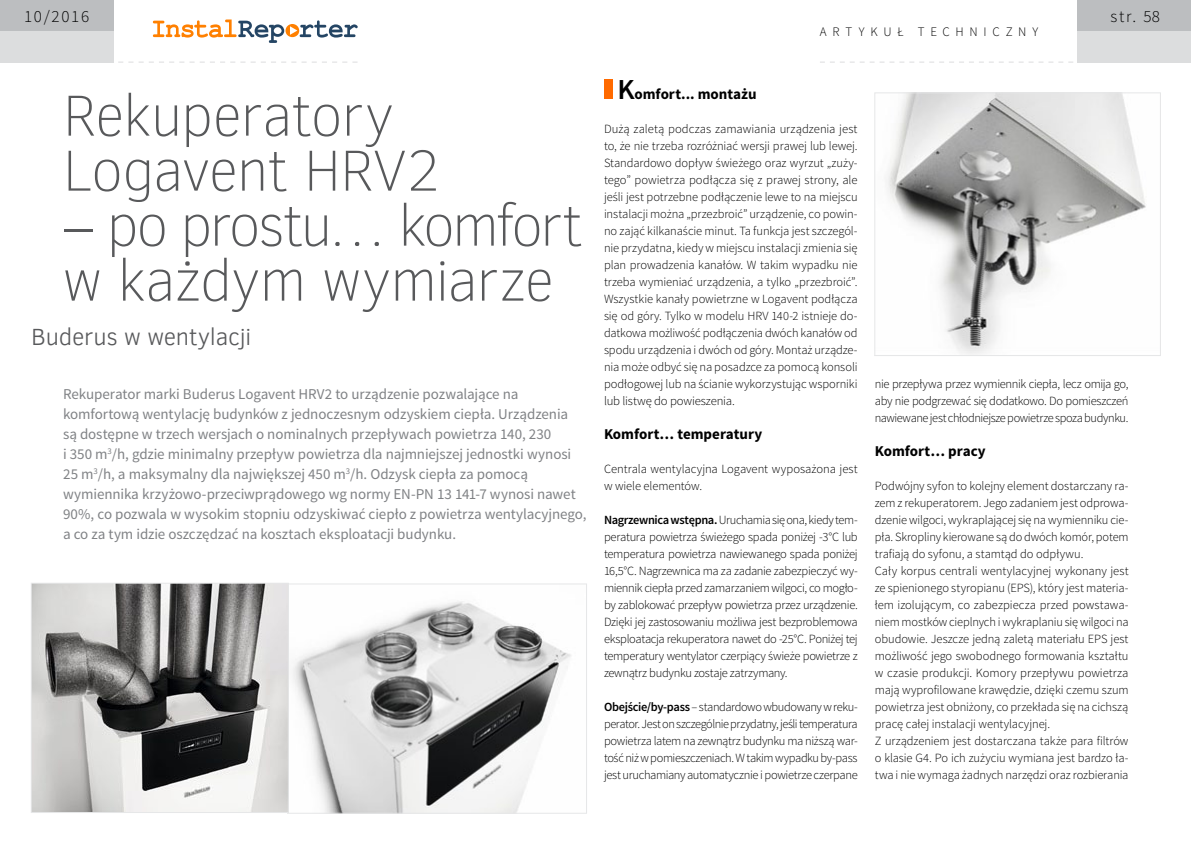
<style>
.page{position:relative;width:1191px;height:842px;background:#fff}
.page>*{position:absolute;margin:0;border:0;box-sizing:border-box;transform-origin:0 0}
.t1{font:100 59px/55px "Clear Sans";letter-spacing:-.025em;color:#58595b}
.t2{font:300 24px "Clear Sans";letter-spacing:-.01em;color:#58595b}
.t3{font:300 17px "Source Sans Pro";letter-spacing:.1em;color:#000}
.t4{font:15px/20px "Source Sans Pro";letter-spacing:-.005em;color:#808285}
.t5{font:700 15px "Source Sans Pro";color:#000}
.t6{font:300 13px "Source Sans Pro";letter-spacing:.44em;color:#000}
.t7{font:300 12.5px/17px "Source Sans Pro";letter-spacing:-.01em;color:#000;text-align:justify}
.s1{font-weight:600;font-size:29px}
.s2{font-weight:600}
</style>
<div class="page">
<div style="left:1077px;top:0;width:114px;height:31px;background:#bcbec0"></div>
<div style="left:1077px;top:31px;width:114px;height:31px;background:#dcddde"></div>
<svg style="left:153px;top:20px;width:204px;height:23px"></svg>
<div style="left:0;top:0;width:113px;height:31px;background:#bcbec0"></div>
<div style="left:0;top:31px;width:113px;height:31px;background:#dcddde"></div>
<svg style="left:108px;top:62px;width:249px;height:1px"></svg>
<svg style="left:820px;top:62px;width:263px;height:1px"></svg>
<div style="left:604px;top:79px;width:8px;height:20px;background:#ff6a00"></div>
<img style="left:33px;top:583px;width:553px;height:228px">
<div style="left:287px;top:584px;width:299px;height:229px;border:1px solid #e6e7e8"></div>
<div style="left:31px;top:583px;width:257px;height:230px;border:1px solid #e6e7e8"></div>
<img style="left:886px;top:95px;width:260px;height:259px">
<div style="left:874px;top:93px;width:286px;height:263px;border:1px solid #e6e7e8"></div>
<h3 class="t3" style="left:24px;top:6px;width:67px">10/2016</h3>
<h3 class="t3" style="left:1110px;top:6px;width:51px">str. 58</h3>
<p class="t6" style="left:820px;top:24px;width:220px">artykuł techniczny</p>
<h1 class="t1" style="left:62px;top:88px;width:379px">Rekuperatory<br>Logavent HRV2</h1>
<h1 class="t1" style="left:62px;top:198px;width:522px">– po prostu… komfort w każdym wymiarze</h1>
<h2 class="t2" style="left:31px;top:321px;width:221px">Buderus w wentylacji</h2>
<p class="t4" style="left:63px;top:385px;width:525px">Rekuperator marki Buderus Logavent HRV2 to urządzenie pozwalające na komfortową wentylację budynków z jednoczesnym odzyskiem ciepła. Urządzenia<br>są dostępne w trzech wersjach o nominalnych przepływach powietrza 140, 230<br>i 350 m<sup>3</sup>/h, gdzie minimalny przepływ powietrza dla najmniejszej jednostki wynosi 25 m<sup>3</sup>/h, a maksymalny dla największej 450 m<sup>3</sup>/h. Odzysk ciepła za pomocą wymiennika krzyżowo-przeciwprądowego wg normy EN-PN 13 141-7 wynosi nawet 90%, co pozwala w wysokim stopniu odzyskiwać ciepło z powietrza wentylacyjnego, a co za tym idzie oszczędzać na kosztach eksploatacji budynku.</p>
<p class="t5" style="left:617px;top:85px;width:141px"><span class="s1">K</span>omfort... montażu</p>
<p class="t7" style="left:604px;top:121px;width:255px">Dużą zaletą podczas zamawiania urządzenia jest to, że nie trzeba rozróżniać wersji prawej lub lewej.<br>Standardowo dopływ świeżego oraz wyrzut „zuży&shy;tego” powietrza podłącza się z prawej strony, ale jeśli jest potrzebne podłączenie lewe to na miejscu instalacji można „przezbroić” urządzenie, co powin&shy;no zająć kilkanaście minut. Ta funkcja jest szczegól&shy;nie przydatna, kiedy w miejscu instalacji zmienia się plan prowadzenia kanałów. W takim wypadku nie trzeba wymieniać urządzenia, a tylko „przezbroić”.<br>Wszystkie kanały powietrzne w Logavent podłącza się od góry. Tylko w modelu HRV 140-2 istnieje do&shy;datkowa możliwość podłączenia dwóch kanałów od spodu urządzenia i dwóch od góry. Montaż urządze&shy;nia może odbyć się na posadzce za pomocą konsoli podłogowej lub na ścianie wykorzystując wsporniki lub listwę do powieszenia.</p>
<p class="t5" style="left:604px;top:425px;width:160px">Komfort… temperatury</p>
<p class="t7" style="left:604px;top:461px;width:255px">Centrala wentylacyjna Logavent wyposażona jest w wiele elementów.</p>
<p class="t7" style="left:604px;top:512px;width:255px"><span class="s2">Nagrzewnica wstępna.</span> Uruchamia się ona, kiedy tem&shy;peratura powietrza świeżego spada poniżej -3°C lub temperatura powietrza nawiewanego spada poniżej 16,5°C. Nagrzewnica ma za zadanie zabezpieczyć wy&shy;miennik ciepła przed zamarzaniem wilgoci, co mogło&shy;by zablokować przepływ powietrza przez urządzenie.<br>Dzięki jej zastosowaniu możliwa jest bezproblemowa eksploatacja rekuperatora nawet do -25°C. Poniżej tej temperatury wentylator czerpiący świeże powietrze z zewnątrz budynku zostaje zatrzymany.</p>
<p class="t7" style="left:604px;top:699px;width:255px"><span class="s2">Obejście/by-pass</span> – standardowo wbudowany w reku&shy;perator. Jest on szczególnie przydatny, jeśli temperatura powietrza latem na zewnątrz budynku ma niższą war&shy;tość niż w pomieszczeniach. W takim wypadku by-pass jest uruchamiany automatycznie i powietrze czerpane</p>
<p class="t7" style="left:874px;top:376px;width:255px">nie przepływa przez wymiennik ciepła, lecz omija go, aby nie podgrzewać się dodatkowo. Do pomieszczeń nawiewane jest chłodniejsze powietrze spoza budynku.</p>
<p class="t5" style="left:874px;top:442px;width:112px">Komfort… pracy</p>
<p class="t7" style="left:874px;top:478px;width:255px;text-align:left">Podwójny syfon to kolejny element dostarczany ra&shy;zem z rekuperatorem. Jego zadaniem jest odprowa&shy;dzenie wilgoci, wykraplającej się na wymienniku cie&shy;pła. Skropliny kierowane są do dwóch komór, potem trafiają do syfonu, a stamtąd do odpływu.<br>Cały korpus centrali wentylacyjnej wykonany jest ze spienionego styropianu (EPS), który jest materia&shy;łem izolującym, co zabezpiecza przed powstawa&shy;niem mostków cieplnych i wykraplaniu się wilgoci na obudowie. Jeszcze jedną zaletą materiału EPS jest możliwość jego swobodnego formowania kształtu w czasie produkcji. Komory przepływu powietrza mają wyprofilowane krawędzie, dzięki czemu szum powietrza jest obniżony, co przekłada się na cichszą pracę całej instalacji wentylacyjnej.<br>Z urządzeniem jest dostarczana także para filtrów o klasie G4. Po ich zużyciu wymiana jest bardzo ła&shy;twa i nie wymaga żadnych narzędzi oraz rozbierania</p>
</div>
